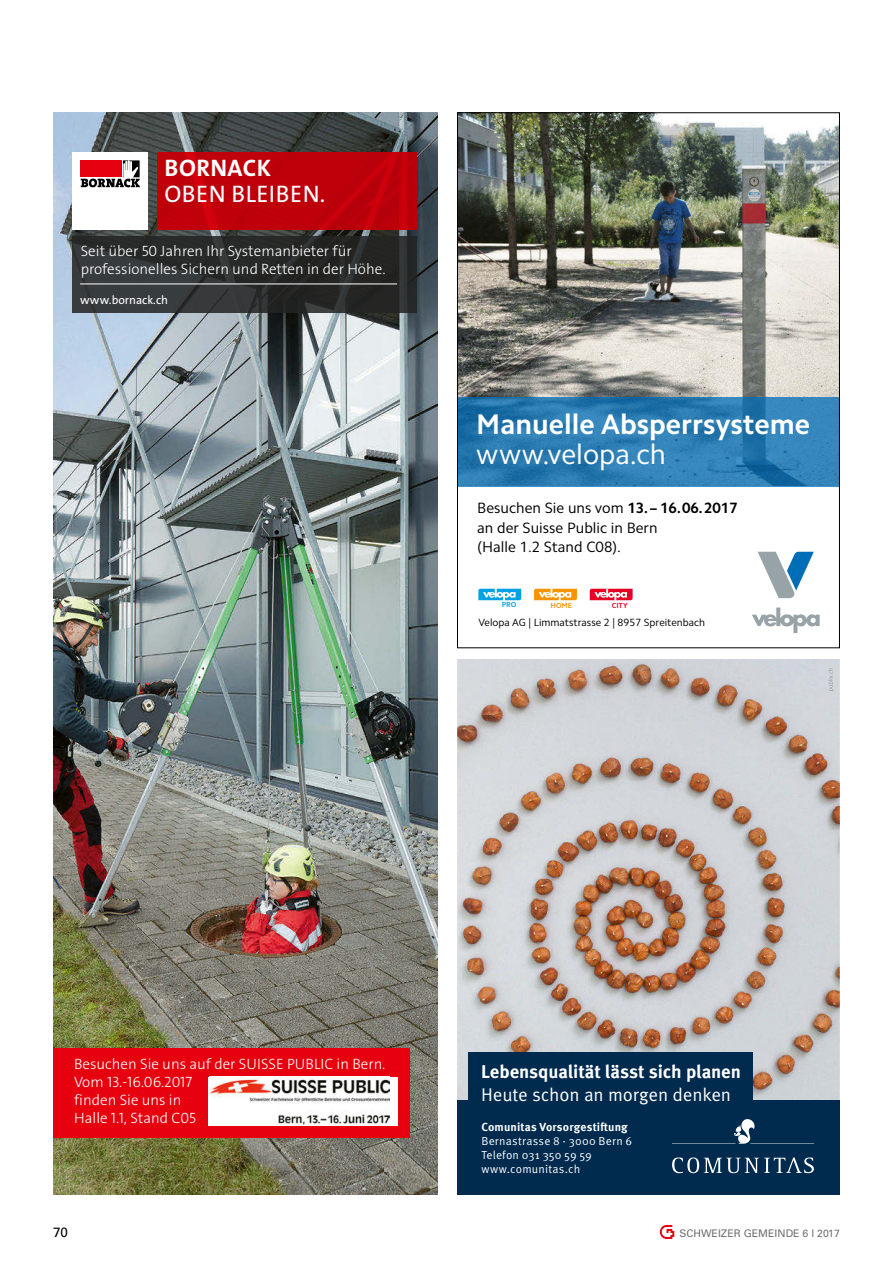
<style>
.page{position:relative;width:893px;height:1263px;background:#fff}
.page>*{position:absolute;margin:0;border:0;box-sizing:border-box;transform-origin:0 0}
.t1{font:700 28.5px "Ddqvrs Camphor Std";color:#fff}
.t2{font:28.5px "Ngxcrl Camphor Std";color:#fff}
.t3{font:24px "Hnmcwb The Mix E2 s";letter-spacing:.02em;color:#fff}
.t4{font:700 24px "Mhntfc The Mix E2 s";letter-spacing:.02em;color:#fff}
.t5{font:700 18.45px "Ldpdqf Meta OT";letter-spacing:-.005em;color:#fff}
.t6{font:18.45px "Pmkxmq Meta OT Norm";letter-spacing:-.01em;color:#fff}
.t7{font:15px/18px "Cbcbqt The Sans LP3 Lig";color:#fff}
.t8{font:15px/19.5px "Ngxcrl Camphor Std";color:#000}
.t9{font:13.5px "Univers LT Std";color:#000}
.t10{font:12px "Prxhnf The Sans LP5 Plain";color:#fff}
.t11{font:11.7px/14px "Pmkxmq Meta OT Norm";letter-spacing:.015em;color:#fff}
.t12{font:700 11.7px "Xwjlyv Meta OT";letter-spacing:.01em;color:#fff}
.t13{font:10.5px "Ngxcrl Camphor Std";color:#000}
.t14{font:10.5px "Univers LT Std";color:#6f7070}
.t15{font:700 7.35px "Ddqvrs Camphor Std";color:#f59300}
.t16{font:700 7.35px "Ddqvrs Camphor Std";color:#e70023}
.t17{font:700 7.35px "Ddqvrs Camphor Std";color:#00a1e5}
.s1{font-family:"Ddqvrs Camphor Std";font-weight:700}
</style>
<div class="page">
<svg style="left:660px;top:1225px;width:14px;height:14px"></svg>
<img style="left:457px;top:659px;width:383px;height:441px">
<div style="left:457px;top:1100px;width:383px;height:95px;background:#002a4e"></div>
<svg style="left:672px;top:1157px;width:142px;height:16px"></svg>
<svg style="left:672px;top:1119px;width:142px;height:25px"></svg>
<div style="left:468px;top:1052px;width:285px;height:53px;background:#002a4e"></div>
<img style="left:828px;top:668px;width:6px;height:23px">
<img style="left:459px;top:114px;width:379px;height:283px">
<svg style="left:758px;top:552px;width:56px;height:46px"></svg>
<svg style="left:752px;top:607px;width:68px;height:26px"></svg>
<svg style="left:459px;top:397px;width:379px;height:89px;background:#2a7cb1"></svg>
<svg style="left:478px;top:589px;width:43px;height:12px"></svg>
<svg style="left:534px;top:589px;width:43px;height:12px"></svg>
<svg style="left:590px;top:589px;width:43px;height:12px"></svg>
<img style="left:53px;top:112px;width:385px;height:1083px">
<div style="left:72px;top:152px;width:76px;height:77px;background:#fff"></div>
<svg style="left:81px;top:160px;width:59px;height:27px"></svg>
<svg style="left:157px;top:152px;width:260px;height:78px;background:#be000a"></svg>
<svg style="left:72px;top:237px;width:345px;height:76px;background:#2d2f2f"></svg>
<hr style="left:80px;top:284px;width:317px;height:1px;background:#fff">
<div style="left:53px;top:1048px;width:356px;height:90px;background:#e7000e"></div>
<div style="left:208px;top:1077px;width:190px;height:49px;background:#fff"></div>
<img style="left:210px;top:1077px;width:179px;height:49px">
<h2 class="t4" style="left:165px;top:153px;width:108px">BORNACK</h2>
<h2 class="t3" style="left:165px;top:178px;width:162px">OBEN BLEIBEN.</h2>
<p class="t7" style="left:81px;top:242px;width:306px">Seit über 50 Jahren Ihr Systemanbieter für professionelles Sichern und Retten in der Höhe.</p>
<p class="t10" style="left:80px;top:292px;width:89px">www.bornack.ch</p>
<h1 class="t1" style="left:476px;top:408px;width:335px">Manuelle Absperrsysteme</h1>
<h1 class="t2" style="left:476px;top:438px;width:191px">www.velopa.ch</h1>
<p class="t8" style="left:477px;top:498px;width:262px">Besuchen Sie uns vom <span class="s1">13. – 16. 06. 2017 </span>an der Suisse Public in Bern<br>(Halle 1.2 Stand C08).</p>
<p class="t17" style="left:502px;top:600px;width:16px">PRO</p>
<p class="t15" style="left:551px;top:601px;width:23px">HOME</p>
<p class="t16" style="left:612px;top:601px;width:17px">CITY</p>
<p class="t13" style="left:478px;top:616px;width:228px">Velopa AG | Limmatstrasse 2 | 8957 Spreitenbach</p>
<p class="t7" style="left:74px;top:1055px;width:313px">Besuchen Sie uns auf der SUISSE PUBLIC in Bern.<br>Vom 13.-16.06.2017<br>finden Sie uns in<br>Halle 1.1, Stand C05</p>
<p class="t5" style="left:481px;top:1061px;width:261px">Lebensqualität lässt sich planen</p>
<p class="t6" style="left:481px;top:1083px;width:252px">Heute schon an morgen denken</p>
<p class="t12" style="left:481px;top:1120px;width:148px">Comunitas Vorsorgestiftung</p>
<p class="t11" style="left:481px;top:1134px;width:152px">Bernastrasse 8 · 3000 Bern 6<br>Telefon 031 350 59 59 www.comunitas.ch</p>
<p class="t9" style="left:53px;top:1225px;width:17px">70</p>
<p class="t14" style="left:679px;top:1227px;width:162px">SCHWEIZER GEMEINDE 6 l 2017</p>
</div>
